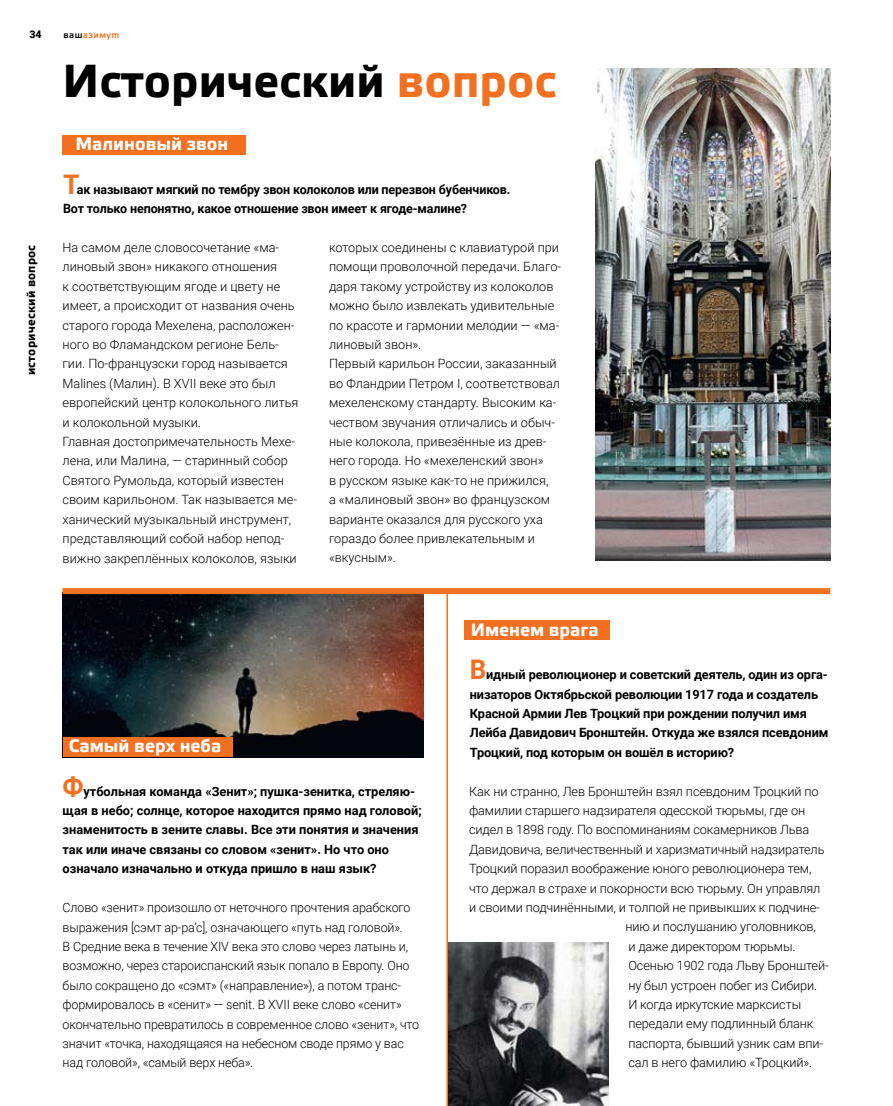
<style>
.page{position:relative;width:893px;height:1106px;background:#fff}
.page>*{position:absolute;margin:0;border:0;box-sizing:border-box;transform-origin:0 0}
.t1{font:700 46.2px "Elektra Text Pro";color:#000}
.t2{font:700 18px "Elektra Text Pro";color:#fff}
.t3{font:300 12.75px/19.4px "Roboto";letter-spacing:-.01em;color:#000}
.t4{font:700 12.75px/19.4px "Roboto";letter-spacing:-.01em;color:#000}
.t5{font:700 12px "Elektra Text Pro";letter-spacing:.02em;color:#000}
.t6{font:900 10.5px "Roboto";color:#000}
.t7{font:700 9px "Elektra Light Pro";letter-spacing:.05em;color:#f37021}
.s1{color:#000}
.s2{color:#f37021}
.s3{font-size:27px;color:#f37021}
</style>
<div class="page">
<img style="left:448px;top:942px;width:160px;height:164px">
<img style="left:63px;top:594px;width:360px;height:163px">
<hr style="left:446px;top:588px;width:2px;height:518px;background:#f37021">
<div style="left:63px;top:588px;width:767px;height:6px;background:#f37021"></div>
<div style="left:63px;top:136px;width:183px;height:19px;background:#f37021"></div>
<div style="left:465px;top:620px;width:145px;height:20px;background:#f37021"></div>
<img style="left:595px;top:69px;width:235px;height:492px">
<div style="left:63px;top:737px;width:169px;height:20px;background:#f37021"></div>
<p class="t6" style="left:30px;top:27px;width:14px">34</p>
<p class="t7" style="left:64px;top:30px;width:57px"><span class="s1">ваш</span>азимуm</p>
<h1 class="t1" style="left:63px;top:55px;width:495px">Исторический <span class="s2">вопрос</span></h1>
<p class="t5" style="left:24px;top:375px;width:132px;rotate:-90deg">исторический вопрос</p>
<h2 class="t2" style="left:75px;top:134px;width:154px">Малиновый звон</h2>
<p class="t4" style="left:63px;top:179px;width:449px"><span class="s3">Т</span>ак называют мягкий по тембру звон колоколов или перезвон бубенчиков.<br>Вот только непонятно, какое отношение звон имеет к ягоде-малине?</p>
<p class="t3" style="left:63px;top:237px;width:237px">На самом деле словосочетание «ма&shy;линовый звон» никакого отношения<br>к соответствующим ягоде и цвету не имеет, а происходит от названия очень старого города Мехелена, расположен&shy;ного во Фламандском регионе Бель&shy;гии. По-французски город называется Malines (Малин). В XVII веке это был европейский центр колокольного литья и колокольной музыки.<br>Главная достопримечательность Мехе&shy;лена, или Малина, — старинный собор Святого Румольда, который известен своим карильоном. Так называется ме&shy;ханический музыкальный инструмент, представляющий собой набор непод&shy;вижно закреплённых колоколов, языки</p>
<p class="t3" style="left:329px;top:237px;width:234px">которых соединены с клавиатурой при помощи проволочной передачи. Благо&shy;даря такому устройству из колоколов можно было извлекать удивительные по красоте и гармонии мелодии — «ма&shy;линовый звон».<br>Первый карильон России, заказанный во Фландрии Петром I, соответствовал мехеленскому стандарту. Высоким ка&shy;чеством звучания отличались и обыч&shy;ные колокола, привезённые из древ&shy;него города. Но «мехеленский звон»<br>в русском языке как-то не прижился,<br>а «малиновый звон» во французском варианте оказался для русского уха гораздо более привлекательным и «вкусным».</p>
<h2 class="t2" style="left:69px;top:736px;width:154px">Самый верх неба</h2>
<p class="t4" style="left:63px;top:781px;width:361px"><span class="s3">Ф</span>утбольная команда «Зенит»; пушка-зенитка, стреляю&shy;щая в небо; солнце, которое находится прямо над головой; знаменитость в зените славы. Все эти понятия и значения так или иначе связаны со словом «зенит». Но что оно означало изначально и откуда пришло в наш язык?</p>
<p class="t3" style="left:63px;top:897px;width:358px">Слово «зенит» произошло от неточного прочтения арабского выражения [сэмт ар-ра’с], означающего «путь над головой».<br>В Средние века в течение XIV века это слово через латынь и, возможно, через староиспанский язык попало в Европу. Оно было сокращено до «сэмт» («направление»), а потом транс&shy;формировалось в «сенит» — senit. В XVII веке слово «сенит» окончательно превратилось в современное слово «зенит», что значит «точка, находящаяся на небесном своде прямо у вас над головой», «самый верх неба».</p>
<h2 class="t2" style="left:471px;top:619px;width:129px">Именем врага</h2>
<p class="t4" style="left:470px;top:664px;width:360px"><span class="s3">В</span>идный революционер и советский деятель, один из орга&shy;низаторов Октябрьской революции 1917 года и создатель Красной Армии Лев Троцкий при рождении получил имя Лейба Давидович Бронштейн. Откуда же взялся псевдоним Троцкий, под которым он вошёл в историю?</p>
<p class="t3" style="left:469px;top:780px;width:351px">Как ни странно, Лев Бронштейн взял псевдоним Троцкий по</p>
<p class="t3" style="left:469px;top:800px;width:338px">фамилии старшего надзирателя одесской тюрьмы, где он</p>
<p class="t3" style="left:469px;top:819px;width:342px">сидел в 1898 году. По воспоминаниям сокамерников Льва</p>
<p class="t3" style="left:469px;top:839px;width:357px">Давидовича, величественный и харизматичный надзиратель</p>
<p class="t3" style="left:469px;top:858px;width:344px">Троцкий поразил воображение юного революционера тем,</p>
<p class="t3" style="left:469px;top:877px;width:353px">что держал в страхе и покорности всю тюрьму. Он управлял</p>
<p class="t3" style="left:469px;top:897px;width:352px">и своими подчинёнными, и толпой не привыкших к подчине-</p>
<p class="t3" style="left:625px;top:916px;width:192px">нию и послушанию уголовников,</p>
<p class="t3" style="left:628px;top:936px;width:169px">и даже директором тюрьмы.</p>
<p class="t3" style="left:628px;top:955px;width:202px">Осенью 1902 года Льву Бронштей-</p>
<p class="t3" style="left:628px;top:975px;width:190px">ну был устроен побег из Сибири.</p>
<p class="t3" style="left:628px;top:994px;width:174px">И когда иркутские марксисты</p>
<p class="t3" style="left:628px;top:1013px;width:187px">передали ему подлинный бланк</p>
<p class="t3" style="left:628px;top:1033px;width:196px">паспорта, бывший узник сам впи-</p>
<p class="t3" style="left:628px;top:1052px;width:185px">сал в него фамилию «Троцкий».</p>
</div>
